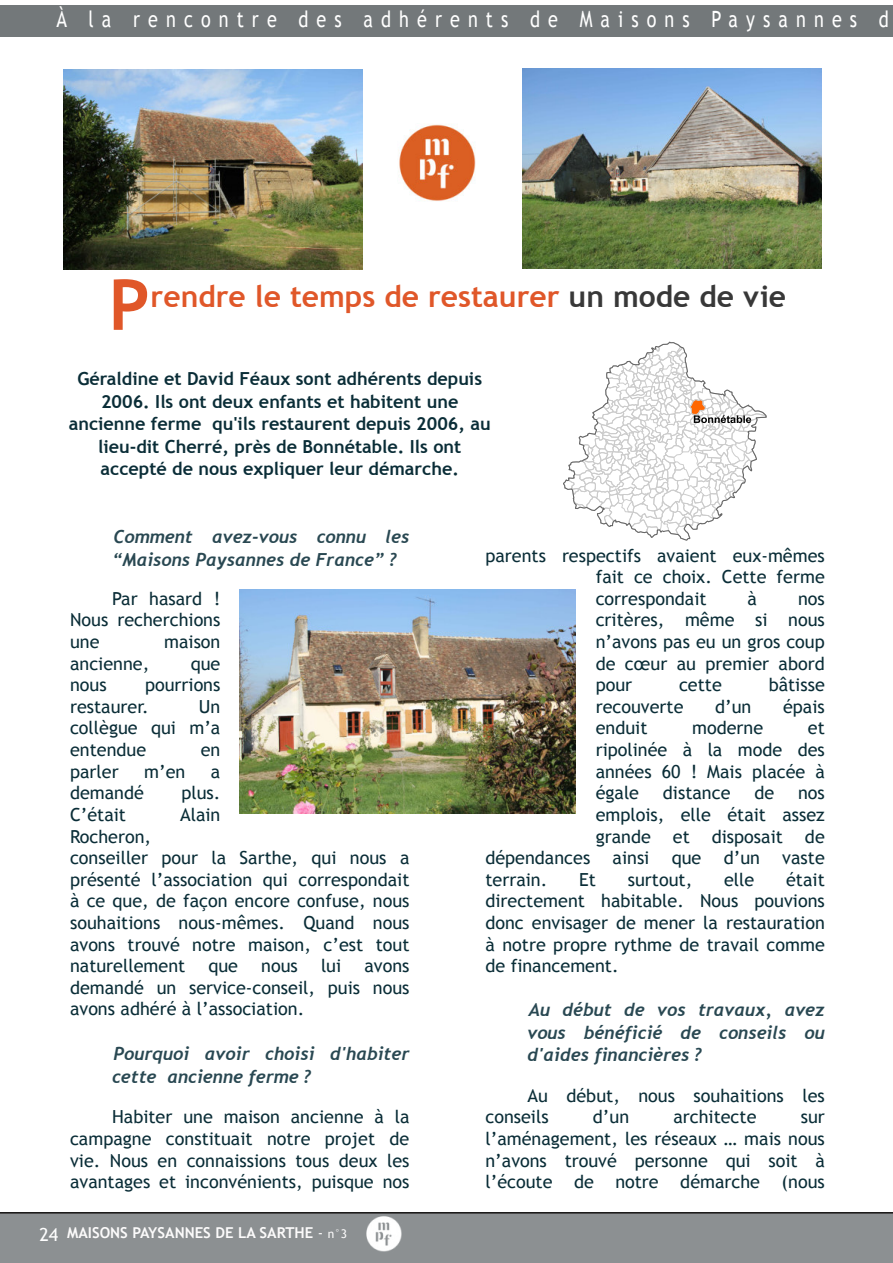
<style>
.page{position:relative;width:893px;height:1263px;background:#fff}
.page>*{position:absolute;margin:0;border:0;box-sizing:border-box;transform-origin:0 0}
.t1{font:700 70.35px "Trebuchet MS";color:#e05729}
.t2{font:700 30px "Trebuchet MS";color:#e05729}
.t3{font:22.5px "Trebuchet MS";letter-spacing:.45em;color:#fff;scale:.8 1}
.t4{font:18px/21.6px "Trebuchet MS";color:#0a2d37;text-align:justify}
.t5{font:700 18px/22.5px "Trebuchet MS";color:#0a2d37;text-align:center}
.t6{font:italic 700 18px/22.5px "Trebuchet";color:#294852}
.t7{font:18px "Trebuchet MS";color:#fefefe}
.t8{font:700 15px "Trebuchet MS";color:#fcfbfb}
.s1{color:#383838}
.s2{font-weight:400}
.s3{font-weight:400;font-size:12px}
</style>
<div class="page">
<div style="left:0;top:6px;width:893px;height:31px;background:#73787a"></div>
<div style="left:0;top:1212px;width:893px;height:51px;background:#8c9092"></div>
<img style="left:240px;top:589px;width:336px;height:224px">
<img style="left:398px;top:124px;width:78px;height:77px">
<div style="left:67px;top:1224px;width:286px;height:24px;background:#8c9092"></div>
<img style="left:64px;top:70px;width:298px;height:199px">
<img style="left:522px;top:68px;width:300px;height:200px">
<svg style="left:563px;top:341px;width:204px;height:200px"></svg>
<img style="left:354px;top:1212px;width:60px;height:51px">
<p class="t3" style="left:56px;top:6px;width:1042px">À la rencontre des adhérents de Maisons Paysannes d</p>
<h1 class="t1" style="left:109px;top:264px;width:43px">P</h1>
<h2 class="t2" style="left:151px;top:279px;width:637px">rendre le temps de restaurer <span class="s1">un mode de vie</span></h2>
<p class="t5" style="left:69px;top:368px;width:423px">Géraldine et David Féaux sont adhérents depuis 2006. Ils ont deux enfants et habitent une ancienne ferme qu'ils restaurent depuis 2006, au lieu‐dit Cherré, près de Bonnétable. Ils ont accepté de nous expliquer leur démarche.</p>
<p class="t6" style="left:112px;top:526px;width:299px">Comment avez‐vous connu les “Maisons Paysannes de France” ?</p>
<p class="t4" style="left:70px;top:588px;width:152px;text-indent:42px">Par hasard !<br>Nous recherchions une</p>
<p class="t4" style="left:164px;top:631px;width:58px">maison</p>
<p class="t4" style="left:70px;top:653px;width:81px">ancienne,</p>
<p class="t4" style="left:191px;top:653px;width:31px">que</p>
<p class="t4" style="left:70px;top:674px;width:38px">nous</p>
<p class="t4" style="left:70px;top:674px;width:152px;text-indent:75px">pourrions restaurer.</p>
<p class="t4" style="left:70px;top:696px;width:152px;text-indent:129px">Un collègue qui m’a entendue</p>
<p class="t4" style="left:201px;top:739px;width:21px">en</p>
<p class="t4" style="left:70px;top:761px;width:50px">parler</p>
<p class="t4" style="left:144px;top:761px;width:43px">m’en</p>
<p class="t4" style="left:211px;top:761px;width:11px">a</p>
<p class="t4" style="left:70px;top:782px;width:75px">demandé</p>
<p class="t4" style="left:181px;top:782px;width:41px">plus.</p>
<p class="t4" style="left:70px;top:804px;width:58px">C’était</p>
<p class="t4" style="left:180px;top:804px;width:42px">Alain</p>
<p class="t4" style="left:70px;top:825px;width:341px;text-align:left">Rocheron,<br>conseiller pour la Sarthe, qui nous a présenté l’association qui correspondait à ce que, de façon encore confuse, nous souhaitions nous‐mêmes. Quand nous avons trouvé notre maison, c’est tout naturellement</p>
<p class="t4" style="left:208px;top:955px;width:31px">que</p>
<p class="t4" style="left:261px;top:955px;width:38px">nous</p>
<p class="t4" style="left:321px;top:955px;width:22px">lui</p>
<p class="t4" style="left:70px;top:955px;width:341px;text-indent:294px">avons demandé un service‐conseil, puis nous avons adhéré à l’association.</p>
<p class="t6" style="left:112px;top:1043px;width:299px">Pourquoi avoir choisi d'habiter cette ancienne ferme ?</p>
<p class="t4" style="left:70px;top:1106px;width:341px;text-indent:42px">Habiter une maison ancienne à la campagne constituait notre projet de vie. Nous en connaissions tous deux les avantages et inconvénients, puisque nos</p>
<p class="t7" style="left:39px;top:1224px;width:20px">24</p>
<p class="t8" style="left:67px;top:1224px;width:281px">MAISONS PAYSANNES DE LA SARTHE <span class="s2">‐</span> <span class="s3">n°3</span></p>
<p class="t4" style="left:596px;top:545px;width:231px;text-indent:-110px">parents respectifs avaient eux‐mêmes fait ce choix. Cette ferme correspondait</p>
<p class="t4" style="left:748px;top:588px;width:11px">à</p>
<p class="t4" style="left:596px;top:588px;width:231px;text-indent:202px">nos critères, même si nous n’avons pas eu un gros coup de cœur au premier abord pour</p>
<p class="t4" style="left:679px;top:674px;width:44px">cette</p>
<p class="t4" style="left:769px;top:674px;width:58px">bâtisse</p>
<p class="t4" style="left:596px;top:696px;width:89px">recouverte</p>
<p class="t4" style="left:715px;top:696px;width:38px">d’un</p>
<p class="t4" style="left:783px;top:696px;width:43px">épais</p>
<p class="t4" style="left:596px;top:717px;width:53px">enduit</p>
<p class="t4" style="left:692px;top:717px;width:73px">moderne</p>
<p class="t4" style="left:596px;top:717px;width:231px;text-indent:212px">et ripolinée à la mode des années 60 ! Mais placée à égale</p>
<p class="t4" style="left:663px;top:782px;width:69px">distance</p>
<p class="t4" style="left:754px;top:782px;width:21px">de</p>
<p class="t4" style="left:798px;top:782px;width:28px">nos</p>
<p class="t4" style="left:596px;top:804px;width:231px">emplois, elle était assez</p>
<p class="t4" style="left:596px;top:825px;width:231px">grande et disposait de</p>
<p class="t4" style="left:485px;top:847px;width:341px">dépendances ainsi que d’un vaste</p>
<p class="t4" style="left:485px;top:869px;width:63px">terrain.</p>
<p class="t4" style="left:579px;top:869px;width:18px">Et</p>
<p class="t4" style="left:628px;top:869px;width:66px">surtout,</p>
<p class="t4" style="left:724px;top:869px;width:32px">elle</p>
<p class="t4" style="left:485px;top:869px;width:341px;text-indent:301px">était directement habitable. Nous pouvions donc envisager de mener la restauration à notre propre rythme de travail comme de financement.</p>
<p class="t6" style="left:527px;top:999px;width:299px;text-align:justify">Au début de vos travaux, avez vous bénéficié de conseils ou d'aides financières ?</p>
<p class="t4" style="left:485px;top:1085px;width:341px;text-indent:42px">Au début, nous souhaitions les conseils</p>
<p class="t4" style="left:593px;top:1106px;width:38px">d’un</p>
<p class="t4" style="left:673px;top:1106px;width:85px">architecte</p>
<p class="t4" style="left:485px;top:1106px;width:341px;text-indent:315px">sur l’aménagement, les réseaux … mais nous n’avons trouvé personne qui soit à l’écoute de notre démarche (nous</p>
</div>
